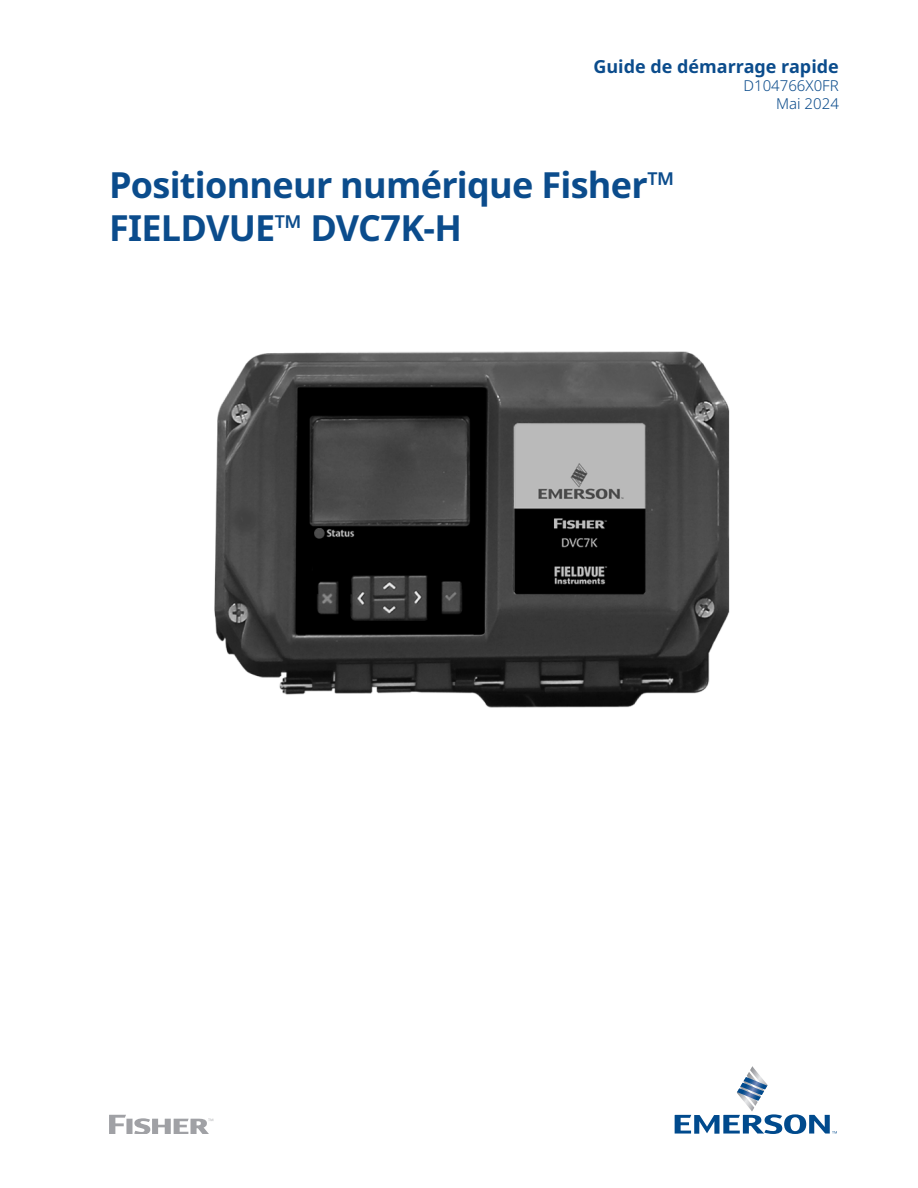
<style>
.page{position:relative;width:918px;height:1188px;background:#fff}
.page>*{position:absolute;margin:0;border:0;box-sizing:border-box;transform-origin:0 0}
._07_FP_Manual_title{font:700 36px/43.2px "Noto Sans";letter-spacing:-.02em;color:#0b4c8c}
._07_FP_Document_type_right_aligned{font:700 18px "Noto Sans";color:#0b4c8c}
._07_FP_Document_number{font:300 15px "Noto Sans";color:#0b4c8c}
</style>
<div class="page">
<svg style="left:675px;top:1066px;width:162px;height:68px"></svg>
<svg style="left:109px;top:1115px;width:104px;height:19px"></svg>
<img style="left:214px;top:351px;width:516px;height:357px">
<p class="_07_FP_Document_type_right_aligned" style="left:593px;top:57px;width:247px">Guide de démarrage rapide</p>
<p class="_07_FP_Document_number" style="left:743px;top:77px;width:97px">D104766X0FR</p>
<p class="_07_FP_Document_number" style="left:776px;top:95px;width:64px">Mai 2024</p>
<p class="_07_FP_Manual_title" style="left:109px;top:164px;width:567px">Positionneur numérique Fisher™<br>FIELDVUE™ DVC7K-H</p>
</div>
